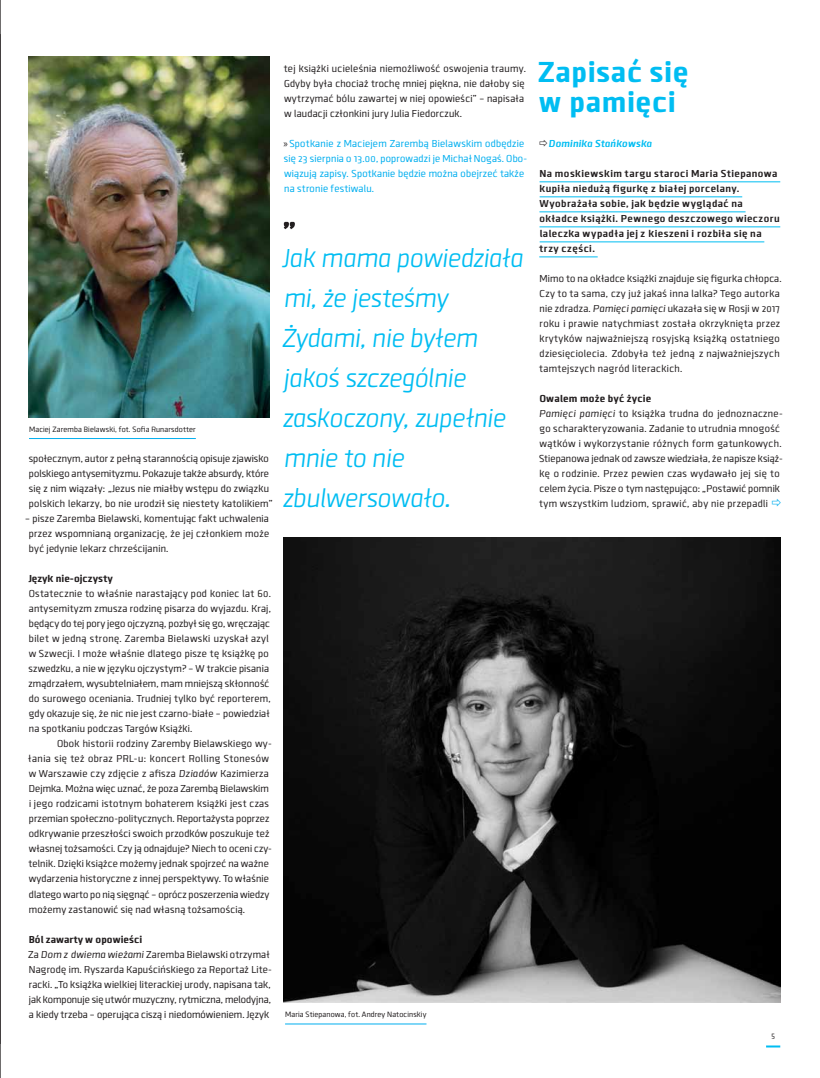
<style>
.page{position:relative;width:820px;height:1078px;background:#fff}
.page>*{position:absolute;margin:0;border:0;box-sizing:border-box;transform-origin:0 0}
.t1{font:800 30px/30px "Clio";letter-spacing:.015em;color:#00bdf2}
.t2{font:italic 300 27px/40px "Clio";letter-spacing:-.02em;color:#00bdf2}
.t3{font:10.5px/15px "Clio";color:#231f20}
.t4{font:700 10.5px/15px "Clio";letter-spacing:.03em;color:#231f20}
.t5{font:10.5px/15px "Clio";color:#00aeef}
.t6{font:italic 700 10.5px "Clio";color:#00bdf2}
.t7{font:800 10.5px "Clio";color:#231f20}
.t8{font:8px "Clio";color:#231f20}
.s1{font-family:"Myriad Pro";color:#231f20}
.s2{font-style:italic}
.s3{font-weight:800}
.s4{font-weight:400}
</style>
<div class="page">
<svg style="left:766px;top:1045px;width:14px;height:2px"></svg>
<hr style="left:0;top:0;width:1px;height:1077px;background:#231f20">
<hr style="left:539px;top:181px;width:241px;height:1px;background:#00bdf2">
<hr style="left:539px;top:196px;width:203px;height:1px;background:#00bdf2">
<hr style="left:539px;top:211px;width:206px;height:1px;background:#00bdf2">
<hr style="left:539px;top:226px;width:241px;height:1px;background:#00bdf2">
<hr style="left:539px;top:241px;width:225px;height:1px;background:#00bdf2">
<hr style="left:539px;top:256px;width:58px;height:1px;background:#00bdf2">
<svg style="left:283px;top:222px;width:12px;height:7px"></svg>
<img style="left:28px;top:57px;width:241px;height:360px">
<img style="left:283px;top:537px;width:497px;height:465px">
<hr style="left:29px;top:438px;width:167px;height:1px;background:#00aeef">
<hr style="left:285px;top:1023px;width:141px;height:1px;background:#00aeef">
<p class="t3" style="left:283px;top:61px;width:244px">tej książki ucieleśnia niemożliwość oswojenia traumy.<br>Gdyby była chociaż trochę mniej piękna, nie dałoby się wytrzymać bólu zawartej w niej opowieści” – napisała w laudacji członkini jury Julia Fiedorczuk.</p>
<p class="t5" style="left:283px;top:136px;width:245px"><span class="s1">»</span>Spotkanie z Maciejem Zarembą Bielawskim odbędzie się 23 sierpnia o 13.00, poprowadzi je Michał Nogaś. Obo&shy;wiązują zapisy. Spotkanie będzie można obejrzeć także na stronie festiwalu.</p>
<p class="t8" style="left:29px;top:424px;width:168px">Maciej Zaremba Bielawski, fot. Sofia Runarsdotter</p>
<p class="t3" style="left:29px;top:451px;width:245px">społecznym, autor z pełną starannością opisuje zjawisko polskiego antysemityzmu. Pokazuje także absurdy, które się z nim wiązały: „Jezus nie miałby wstępu do związku polskich lekarzy, bo nie urodził się niestety katolikiem”</p>
<p class="t3" style="left:29px;top:511px;width:242px;text-align:justify;text-indent:-4px">– pisze Zaremba Bielawski, komentując fakt uchwalenia przez wspomnianą organizację, że jej członkiem może być jedynie lekarz chrześcijanin.</p>
<p class="t7" style="left:28px;top:572px;width:86px">Język nie-ojczysty</p>
<p class="t3" style="left:28px;top:586px;width:244px">Ostatecznie to właśnie narastający pod koniec lat 60. antysemityzm zmusza rodzinę pisarza do wyjazdu. Kraj, będący do tej pory jego ojczyzną, pozbył się go, wręczając bilet w jedną stronę. Zaremba Bielawski uzyskał azyl w Szwecji. I może właśnie dlatego pisze tę książkę po szwedzku, a nie w języku ojczystym? – W trakcie pisania zmądrzałem, wysubtelniałem, mam mniejszą skłonność do surowego oceniania. Trudniej tylko być reporterem, gdy okazuje się, że nic nie jest czarno-białe – powiedział na spotkaniu podczas Targów Książki.</p>
<p class="t3" style="left:28px;top:736px;width:245px;text-indent:29px">Obok historii rodziny Zaremby Bielawskiego wy&shy;łania się też obraz PRL-u: koncert Rolling Stonesów w Warszawie czy zdjęcie z afisza <span class="s2">Dziadów</span> Kazimierza Dejmka. Można więc uznać, że poza Zarembą Bielawskim i jego rodzicami istotnym bohaterem książki jest czas przemian społeczno-politycznych. Reportażysta poprzez odkrywanie przeszłości swoich przodków poszukuje też własnej tożsamości. Czy ją odnajduje? Niech to oceni czy&shy;telnik. Dzięki książce możemy jednak spojrzeć na ważne wydarzenia historyczne z innej perspektywy. To właśnie dlatego warto po nią sięgnąć – oprócz poszerzenia wiedzy możemy zastanowić się nad własną tożsamością.</p>
<p class="t3" style="left:28px;top:931px;width:245px"><span class="s3">Ból zawarty w opowieści<br></span>Za <span class="s2">Dom z dwiema wieżami</span> Zaremba Bielawski otrzymał Nagrodę im. Ryszarda Kapuścińskiego za Reportaż Lite&shy;racki. „To książka wielkiej literackiej urody, napisana tak, jak komponuje się utwór muzyczny, rytmiczna, melodyjna, a kiedy trzeba – operująca ciszą i niedomówieniem. Język</p>
<h2 class="t2" style="left:282px;top:238px;width:243px">Jak mama powiedziała mi, że jesteśmy<br>Żydami, nie byłem jakoś szczególnie zaskoczony, zupełnie mnie to nie zbulwersowało<span class="s4">.</span></h2>
<p class="t8" style="left:285px;top:1009px;width:143px">Maria Stiepanowa, fot. Andrey Natocinskiy</p>
<h1 class="t1" style="left:537px;top:57px;width:152px">Zapisać się w pamięci</h1>
<p class="t6" style="left:548px;top:137px;width:105px">Dominika Stańkowska</p>
<p class="t4" style="left:539px;top:166px;width:242px">Na moskiewskim targu staroci Maria Stiepanowa kupiła niedużą figurkę z białej porcelany.<br>Wyobrażała sobie, jak będzie wyglądać na okładce książki. Pewnego deszczowego wieczoru laleczka wypadła jej z kieszeni i rozbiła się na trzy części.</p>
<p class="t3" style="left:539px;top:271px;width:244px">Mimo to na okładce książki znajduje się figurka chłopca.<br>Czy to ta sama, czy już jakaś inna lalka? Tego autorka nie zdradza. <span class="s2">Pamięci pamięci</span> ukazała się w Rosji w 2017 roku i prawie natychmiast została okrzyknięta przez krytyków najważniejszą rosyjską książką ostatniego dziesięciolecia. Zdobyła też jedną z najważniejszych tamtejszych nagród literackich.</p>
<p class="t3" style="left:539px;top:391px;width:245px"><span class="s3">Owalem może być życie<br></span><span class="s2">Pamięci pamięci</span> to książka trudna do jednoznaczne&shy;go scharakteryzowania. Zadanie to utrudnia mnogość wątków i wykorzystanie różnych form gatunkowych.<br>Stiepanowa jednak od zawsze wiedziała, że napisze książ&shy;kę o rodzinie. Przez pewien czas wydawało jej się to celem życia. Pisze o tym następująco: „Postawić pomnik tym wszystkim ludziom, sprawić, aby nie przepadli</p>
<p class="t8" style="left:771px;top:1030px;width:5px">5</p>
</div>
